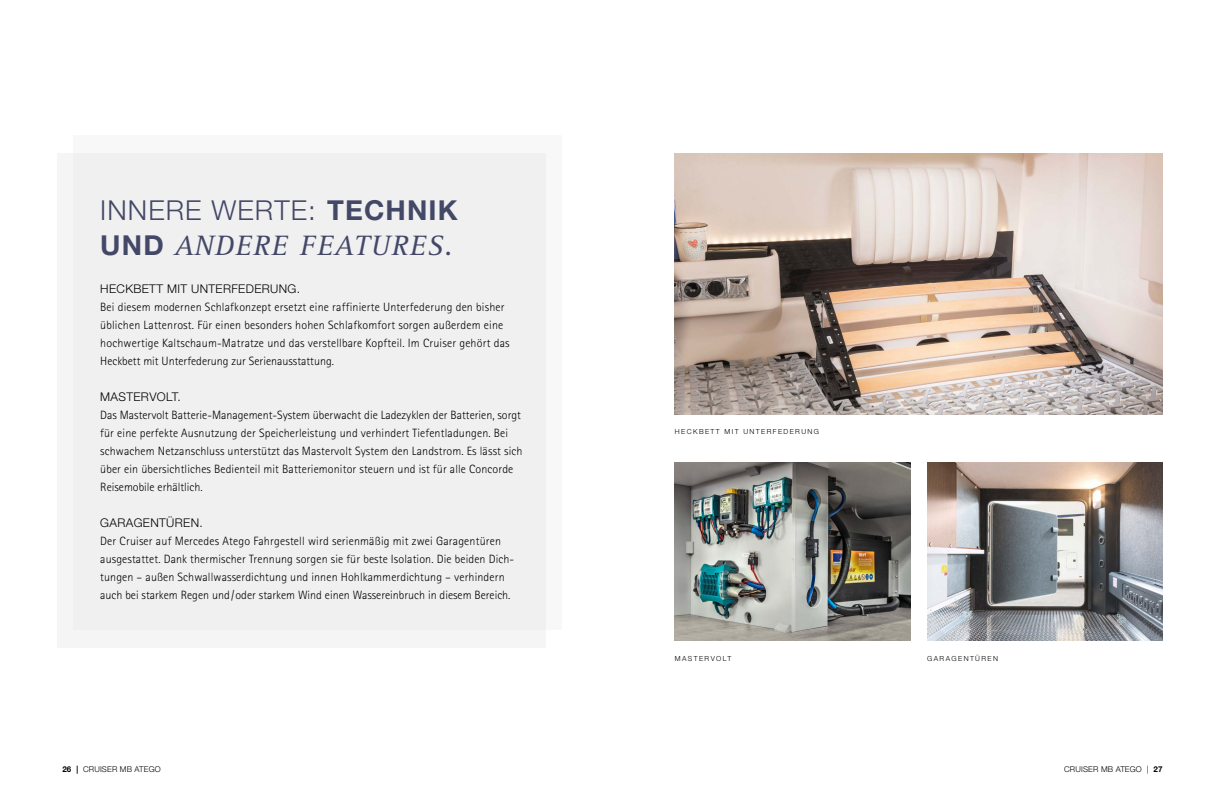
<style>
.page{position:relative;width:1225px;height:794px;background:#fff}
.page>*{position:absolute;margin:0;border:0;box-sizing:border-box;transform-origin:0 0}
.t1{font:italic 29px "Rotis Serif";letter-spacing:.04em;color:#444867}
.t2{font:300 27.5px "Helvetica Neue";letter-spacing:.04em;color:#444867}
.t3{font:300 12px/18px "Rotis Sans Serif";letter-spacing:.01em;color:#000}
.t4{font:300 12px "Helvetica Neue";letter-spacing:.03em;color:#000}
.t5{font:300 8px "Helvetica Neue";letter-spacing:.02em;color:#000}
.t6{font:300 7px "Helvetica Neue";letter-spacing:.2em;color:#000}
.s1{font-weight:700}
.s2{font-family:"Helvetica Neue";font-weight:700;font-style:normal;font-size:27.5px}
</style>
<div class="page">
<img style="left:675px;top:462px;width:235px;height:179px">
<img style="left:927px;top:462px;width:235px;height:179px">
<img style="left:675px;top:153px;width:487px;height:261px">
<div style="left:58px;top:153px;width:488px;height:494px;background:#f5f5f5"></div>
<div style="left:74px;top:135px;width:488px;height:494px;background:#f0f0f0"></div>
<h2 class="t2" style="left:100px;top:193px;width:359px">INNERE WERTE: <span class="s1">TECHNIK</span></h2>
<h1 class="t1" style="left:100px;top:229px;width:354px"><span class="s2">UND</span> ANDERE FEATURES.</h1>
<p class="t4" style="left:100px;top:281px;width:201px">HECKBETT MIT UNTERFEDERUNG.</p>
<p class="t3" style="left:100px;top:297px;width:411px">Bei diesem modernen Schlafkonzept ersetzt eine raffinierte Unterfederung den bisher üblichen Lattenrost. Für einen besonders hohen Schlafkomfort sorgen außerdem eine hochwertige Kaltschaum-Matratze und das verstellbare Kopfteil. Im Cruiser gehört das Heckbett mit Unterfederung zur Serienausstattung.</p>
<p class="t4" style="left:100px;top:389px;width:82px">MASTERVOLT.</p>
<p class="t3" style="left:100px;top:405px;width:424px">Das Mastervolt Batterie-Management-System überwacht die Ladezyklen der Batterien, sorgt für eine perfekte Ausnutzung der Speicherleistung und verhindert Tiefentladungen. Bei schwachem Netzanschluss unterstützt das Mastervolt System den Landstrom. Es lässt sich über ein übersichtliches Bedienteil mit Batteriemonitor steuern und ist für alle Concorde Reisemobile erhältlich.</p>
<p class="t4" style="left:100px;top:515px;width:104px">GARAGENTÜREN.</p>
<p class="t3" style="left:100px;top:531px;width:415px">Der Cruiser auf Mercedes Atego Fahrgestell wird serienmäßig mit zwei Garagentüren ausgestattet. Dank thermischer Trennung sorgen sie für beste Isolation. Die beiden Dich&shy;tungen – außen Schwallwasserdichtung und innen Hohlkammerdichtung – verhindern auch bei starkem Regen und/oder starkem Wind einen Wassereinbruch in diesem Bereich.</p>
<p class="t6" style="left:675px;top:427px;width:146px">HECKBETT MIT UNTERFEDERUNG</p>
<p class="t6" style="left:675px;top:654px;width:58px">MASTERVOLT</p>
<p class="t6" style="left:927px;top:654px;width:72px">GARAGENTÜREN</p>
<p class="t5" style="left:62px;top:764px;width:100px"><span class="s1">26 |</span> CRUISER MB ATEGO</p>
<p class="t5" style="left:1064px;top:764px;width:100px">CRUISER MB ATEGO | <span class="s1">27</span></p>
</div>
